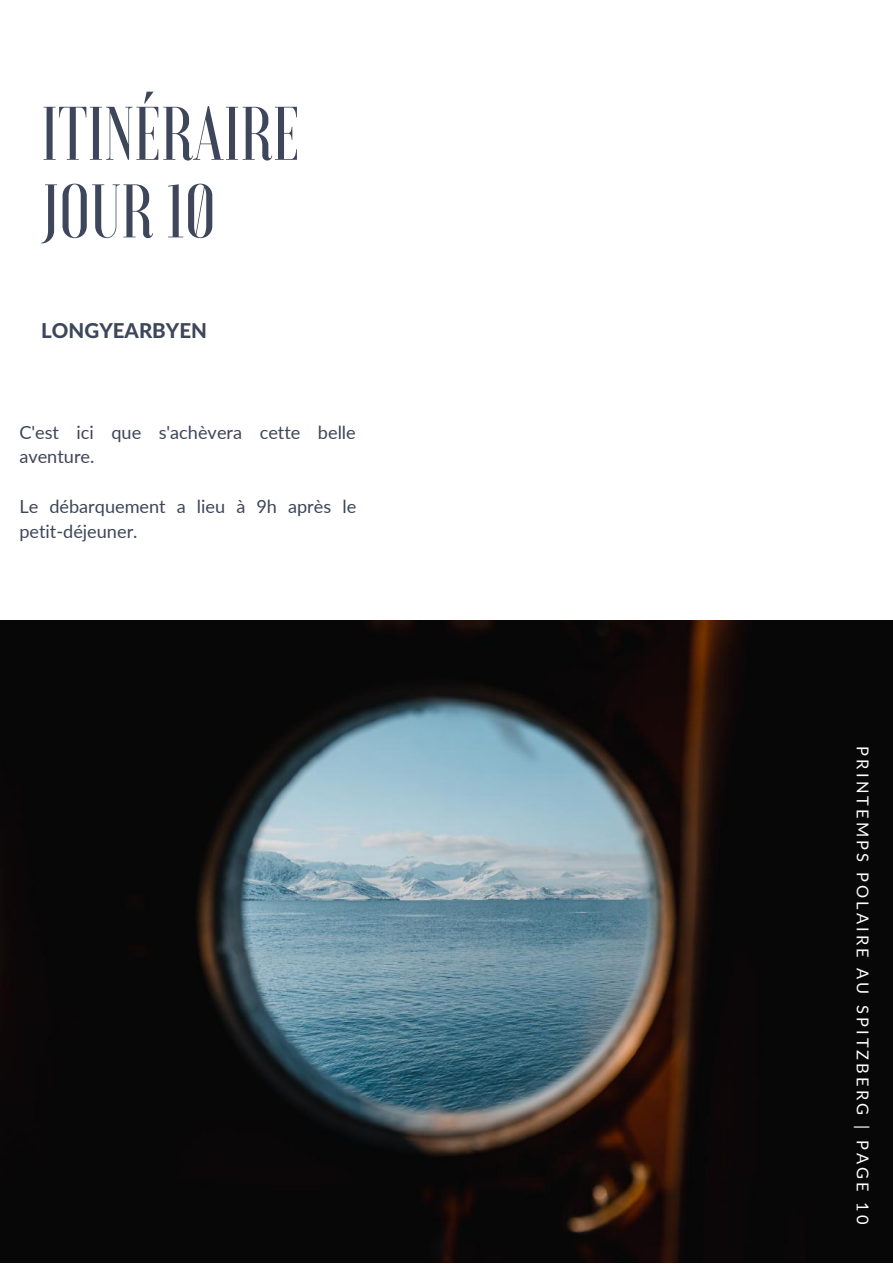
<style>
.page{position:relative;width:893px;height:1264px;background:#fff}
.page>*{position:absolute;margin:0;border:0;box-sizing:border-box;transform-origin:0 0}
.t1{font:500 75.75px/77.6px "Voga";color:#3d465a}
.t2{font:800 20.55px "Lato Latin";color:#3d465a}
.t3{font:18.15px/24.8px "Lato";color:#3d465a}
.t4{font:16.35px "Lato";letter-spacing:.19em;color:#fff}
</style>
<div class="page">
<img style="left:0;top:620px;width:892px;height:642px">
<h1 class="t1" style="left:41px;top:95px;width:260px">ITINÉRAIRE<br>JOUR 10</h1>
<p class="t2" style="left:41px;top:321px;width:167px">LONGYEARBYEN</p>
<p class="t3" style="left:19px;top:419px;width:338px">C'est ici que s'achèvera cette belle aventure.</p>
<p class="t3" style="left:19px;top:493px;width:338px">Le débarquement a lieu à 9h après le petit-déjeuner.</p>
<p class="t4" style="left:872px;top:746px;width:479px;rotate:90deg">PRINTEMPS POLAIRE AU SPITZBERG | PAGE 10</p>
</div>
